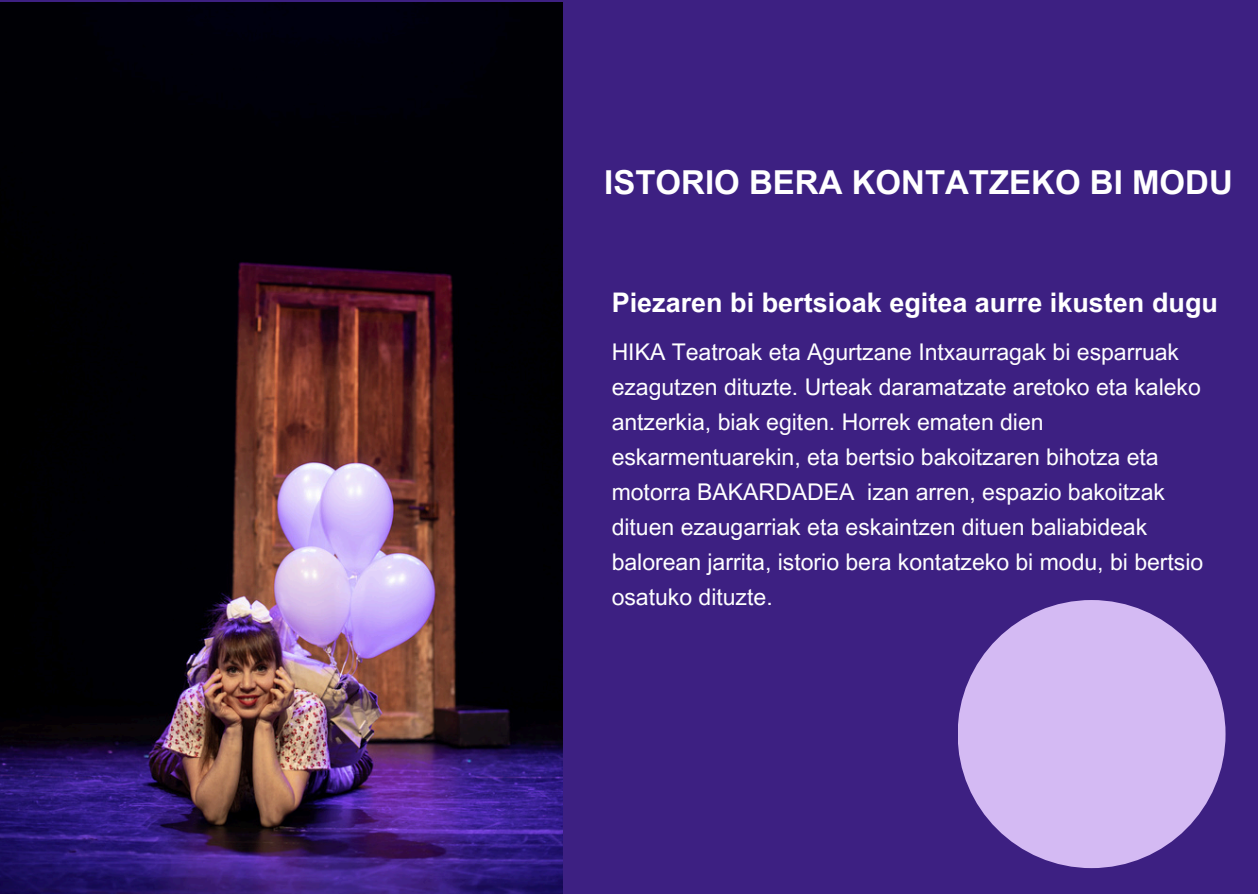
<style>
.page{position:relative;width:1258px;height:894px;background:#fff}
.page>*{position:absolute;margin:0;border:0;box-sizing:border-box;transform-origin:0 0}
.t1{font:700 33px "Arial MT Pro";color:#fff}
.t2{font:700 27px "Arial MT Pro";color:#fff}
.t3{font:23.1px/35.1px "Arial MT Pro";color:#fff}
</style>
<div class="page">
<div style="left:0;top:0;width:1258px;height:893px;background:#3d2082"></div>
<div style="left:957px;top:600px;width:268px;height:267px;background:#d4baf3;border-radius:50%"></div>
<img style="left:0;top:2px;width:562px;height:891px">
<h1 class="t1" style="left:604px;top:170px;width:630px">ISTORIO BERA KONTATZEKO BI MODU</h1>
<p class="t2" style="left:612px;top:293px;width:608px">Piezaren bi bertsioak egitea aurre ikusten dugu</p>
<p class="t3" style="left:612px;top:337px;width:593px">HIKA Teatroak eta Agurtzane Intxaurragak bi esparruak ezagutzen dituzte. Urteak daramatzate aretoko eta kaleko antzerkia, biak egiten. Horrek ematen dien eskarmentuarekin, eta bertsio bakoitzaren bihotza eta motorra BAKARDADEA izan arren, espazio bakoitzak dituen ezaugarriak eta eskaintzen dituen baliabideak balorean jarrita, istorio bera kontatzeko bi modu, bi bertsio osatuko dituzte.</p>
</div>
